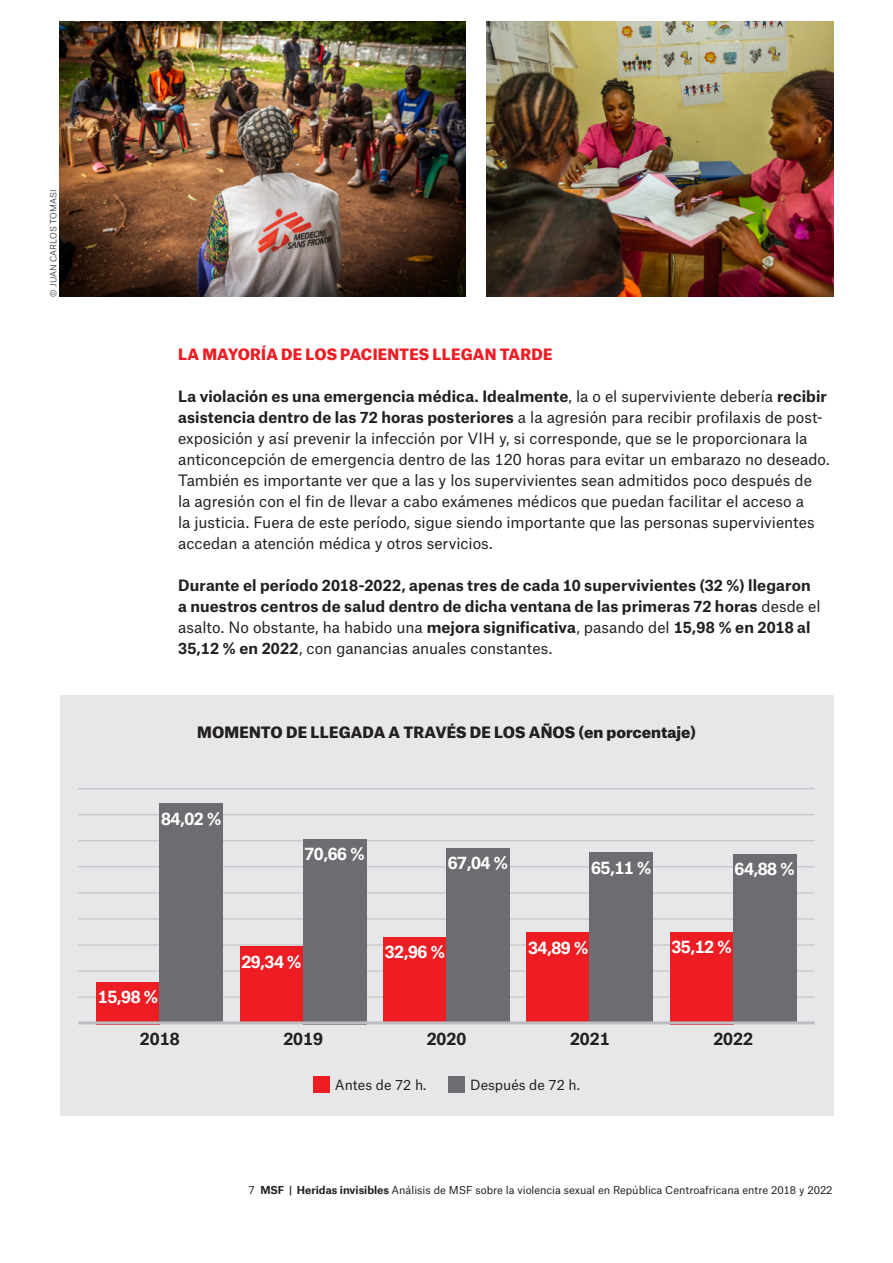
<style>
.page{position:relative;width:893px;height:1263px;background:#fff}
.page>*{position:absolute;margin:0;border:0;box-sizing:border-box;transform-origin:0 0}
.t1{font:700 16.5px "Atlas Grotesk TF";letter-spacing:-.025em;color:#fff}
.t2{font:700 16.5px "Atlas Grotesk TF";color:#231f20}
.Texto{font:15px/21px "Atlas Grotesk TF";letter-spacing:-.005em;color:#231f20}
.Texto-2{font:700 15px/21px "Atlas Grotesk TF";letter-spacing:.005em;color:#231f20}
.Subtítulos_01{font:900 15px "Atlas Grotesk TF";letter-spacing:.005em;color:#231f20}
.Subtítulos_01-2{font:900 15px "Atlas Grotesk TF";letter-spacing:.01em;color:#ee1d23}
.t3{font:13.5px "Atlas Grotesk TF";color:#231f20}
.t4{font:10.5px "Atlas Grotesk TF";color:#231f20}
.Copy{font:300 8.25px "Atlas Grotesk TF";letter-spacing:.01em;color:#231f20}
.s1{font-weight:700}
.s2{font-weight:400}
</style>
<div class="page">
<div style="left:60px;top:696px;width:773px;height:420px;background:#e6e7e9"></div>
<hr style="left:78px;top:997px;width:737px;height:1px;background:#bcbdc0">
<hr style="left:78px;top:971px;width:737px;height:1px;background:#bcbdc0">
<hr style="left:78px;top:945px;width:737px;height:1px;background:#bcbdc0">
<hr style="left:78px;top:918px;width:737px;height:1px;background:#bcbdc0">
<hr style="left:78px;top:840px;width:737px;height:1px;background:#bcbdc0">
<hr style="left:78px;top:892px;width:737px;height:1px;background:#bcbdc0">
<hr style="left:78px;top:814px;width:737px;height:1px;background:#bcbdc0">
<hr style="left:78px;top:866px;width:737px;height:1px;background:#bcbdc0">
<hr style="left:78px;top:788px;width:737px;height:1px;background:#bcbdc0">
<img style="left:60px;top:21px;width:406px;height:276px">
<img style="left:487px;top:21px;width:346px;height:276px">
<div style="left:670px;top:932px;width:63px;height:92px;background:#ee1d23"></div>
<div style="left:733px;top:854px;width:63px;height:170px;background:#6c6d70"></div>
<div style="left:97px;top:982px;width:63px;height:42px;background:#ee1d23"></div>
<div style="left:160px;top:804px;width:63px;height:220px;background:#6c6d70"></div>
<div style="left:240px;top:946px;width:63px;height:78px;background:#ee1d23"></div>
<div style="left:303px;top:839px;width:63px;height:185px;background:#6c6d70"></div>
<div style="left:383px;top:937px;width:63px;height:87px;background:#ee1d23"></div>
<div style="left:446px;top:848px;width:64px;height:176px;background:#6c6d70"></div>
<div style="left:527px;top:932px;width:63px;height:92px;background:#ee1d23"></div>
<div style="left:590px;top:852px;width:63px;height:172px;background:#6c6d70"></div>
<div style="left:313px;top:1076px;width:17px;height:16px;background:#ee1d23"></div>
<div style="left:448px;top:1076px;width:17px;height:16px;background:#6c6d70"></div>
<hr style="left:78px;top:1021px;width:737px;height:3px;background:#bcbdc0">
<p class="Copy" style="left:47px;top:297px;width:109px;rotate:-90deg">© JUAN CARLOS TOMASI</p>
<p class="Subtítulos_01-2" style="left:178px;top:341px;width:376px">LA MAYORÍA DE LOS PACIENTES LLEGAN TARDE</p>
<p class="Texto" style="left:178px;top:384px;width:653px"><span class="s1">La violación es una emergencia médica. Idealmente</span>, la o el superviviente debería <span class="s1">recibir asistencia dentro de las 72 horas posteriores</span> a la agresión para recibir profilaxis de post&shy;exposición y así prevenir la infección por VIH y, si corresponde, que se le proporcionara la anticoncepción de emergencia dentro de las 120 horas para evitar un embarazo no deseado.<br>También es importante ver que a las y los supervivientes sean admitidos poco después de<br>la agresión con el fin de llevar a cabo exámenes médicos que puedan facilitar el acceso a<br>la justicia. Fuera de este período, sigue siendo importante que las personas supervivientes accedan a atención médica y otros servicios.</p>
<p class="Texto-2" style="left:178px;top:573px;width:644px">Durante el período 2018-2022, apenas tres de cada 10 supervivientes (32 %) llegaron a nuestros centros de salud dentro de dicha ventana de las primeras 72 horas <span class="s2">desde el asalto. No obstante, ha habido una</span> mejora significativa<span class="s2">, pasando del</span> 15,98 % en 2018 al 35,12 % en 2022<span class="s2">, con ganancias anuales constantes.</span></p>
<p class="Subtítulos_01" style="left:197px;top:719px;width:500px">MOMENTO DE LLEGADA A TRAVÉS DE LOS AÑOS (en porcentaje)</p>
<p class="t1" style="left:161px;top:805px;width:62px">84,02 %</p>
<p class="t1" style="left:304px;top:840px;width:62px">70,66 %</p>
<p class="t1" style="left:448px;top:849px;width:62px">67,04 %</p>
<p class="t1" style="left:591px;top:854px;width:62px">65,11 %</p>
<p class="t1" style="left:734px;top:855px;width:62px">64,88 %</p>
<p class="t1" style="left:98px;top:983px;width:62px">15,98 %</p>
<p class="t2" style="left:140px;top:1025px;width:41px">2018</p>
<p class="t1" style="left:241px;top:948px;width:62px">29,34 %</p>
<p class="t1" style="left:385px;top:938px;width:62px">32,96 %</p>
<p class="t1" style="left:528px;top:934px;width:62px">34,89 %</p>
<p class="t2" style="left:283px;top:1025px;width:41px">2019</p>
<p class="t2" style="left:427px;top:1025px;width:41px">2020</p>
<p class="t2" style="left:570px;top:1025px;width:41px">2021</p>
<p class="t3" style="left:335px;top:1073px;width:93px">Antes de 72 h.</p>
<p class="t3" style="left:470px;top:1073px;width:111px">Después de 72 h.</p>
<p class="t1" style="left:671px;top:933px;width:62px">35,12 %</p>
<p class="t2" style="left:713px;top:1025px;width:41px">2022</p>
<p class="t4" style="left:248px;top:1182px;width:586px">7 <span class="s1">MSF | Heridas invisibles</span> Análisis de MSF sobre la violencia sexual en República Centroafricana entre 2018 y 2022</p>
</div>
